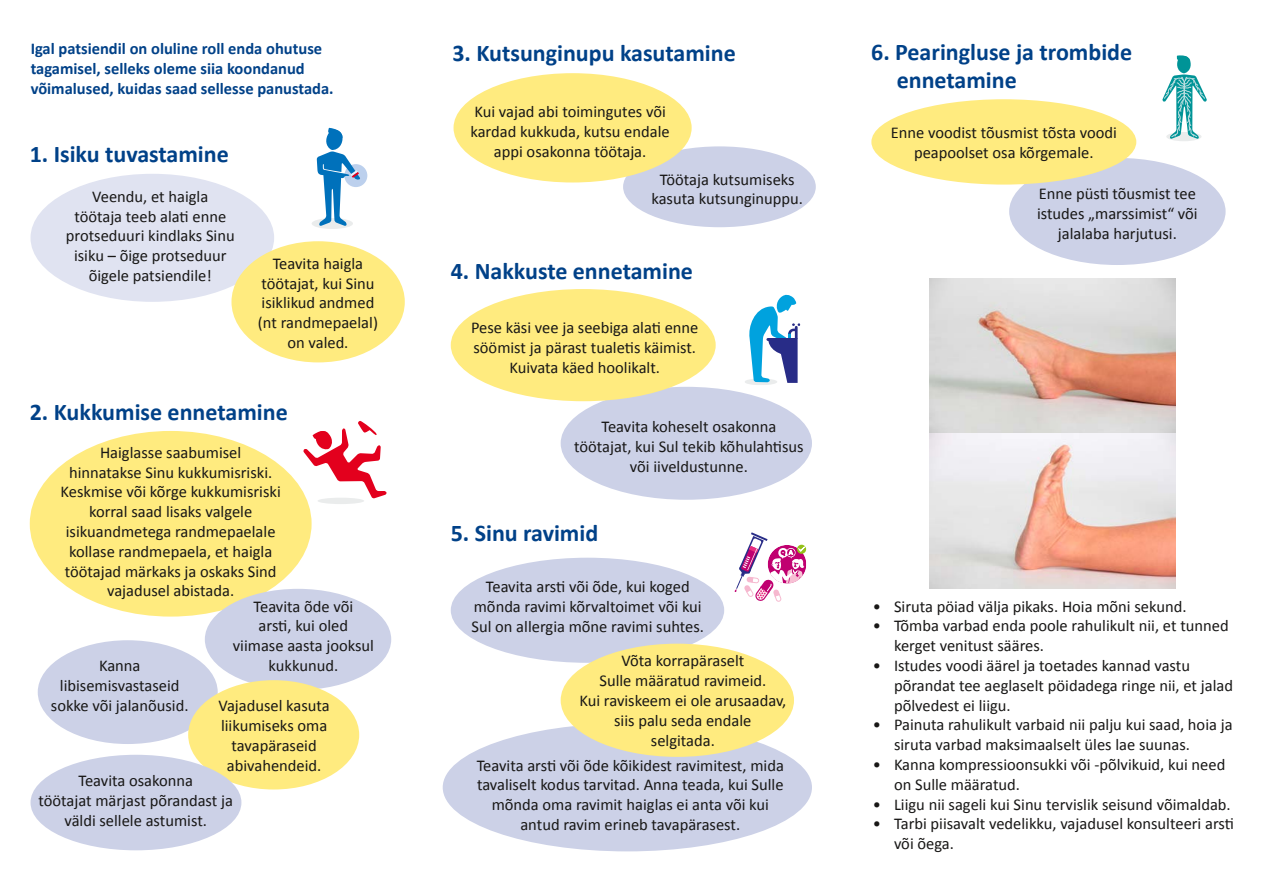
<style>
.page{position:relative;width:1263px;height:893px;background:#fff}
.page>*{position:absolute;margin:0;border:0;box-sizing:border-box;transform-origin:0 0}
.t1{font:700 24px/28.2px "Calibri";color:#004188}
.t2{font:16.5px/19.8px "Calibri";color:#181716;text-align:center}
.t3{font:700 16.5px/19.8px "Calibri";color:#004188}
</style>
<div class="page">
<div style="left:31px;top:174px;width:243px;height:128px;background:#e0e3f1;border-radius:50%"></div>
<div style="left:30px;top:431px;width:282px;height:186px;background:#ffeb7f;border-radius:50%"></div>
<div style="left:231px;top:241px;width:174px;height:121px;background:#ffeb7f;border-radius:50%"></div>
<div style="left:561px;top:387px;width:251px;height:113px;background:#ccd1e7;border-radius:50%"></div>
<div style="left:623px;top:146px;width:193px;height:81px;background:#ccd1e7;border-radius:50%"></div>
<div style="left:205px;top:589px;width:186px;height:101px;background:#ccd1e7;border-radius:50%"></div>
<div style="left:38px;top:640px;width:180px;height:104px;background:#ccd1e7;border-radius:50%"></div>
<div style="left:188px;top:680px;width:171px;height:109px;background:#ffeb7f;border-radius:50%"></div>
<div style="left:1009px;top:158px;width:216px;height:107px;background:#ccd1e7;border-radius:50%"></div>
<div style="left:453px;top:73px;width:239px;height:109px;background:#ffeb7f;border-radius:50%"></div>
<div style="left:31px;top:755px;width:210px;height:95px;background:#ccd1e7;border-radius:50%"></div>
<div style="left:451px;top:289px;width:265px;height:112px;background:#ffeb7f;border-radius:50%"></div>
<div style="left:871px;top:99px;width:265px;height:86px;background:#ffeb7f;border-radius:50%"></div>
<div style="left:451px;top:558px;width:273px;height:105px;background:#ccd1e7;border-radius:50%"></div>
<div style="left:443px;top:723px;width:369px;height:128px;background:#ccd1e7;border-radius:50%"></div>
<div style="left:312px;top:218px;width:41px;height:11px;background:#eaecec;border-radius:50%"></div>
<div style="left:344px;top:164px;width:23px;height:23px;background:#bcd0ed;border-radius:50%"></div>
<svg style="left:317px;top:128px;width:43px;height:98px"></svg>
<svg style="left:303px;top:421px;width:84px;height:78px"></svg>
<div style="left:317px;top:498px;width:47px;height:6px;background:#eaecec;border-radius:50%"></div>
<svg style="left:735px;top:532px;width:71px;height:70px"></svg>
<div style="left:1166px;top:132px;width:35px;height:9px;background:#eaecec;border-radius:50%"></div>
<div style="left:1177px;top:56px;width:14px;height:17px;background:#009497;border-radius:50%"></div>
<svg style="left:1176px;top:55px;width:14px;height:6px"></svg>
<svg style="left:1162px;top:74px;width:45px;height:65px"></svg>
<div style="left:744px;top:378px;width:33px;height:7px;background:#eaecec;border-radius:50%"></div>
<svg style="left:748px;top:294px;width:52px;height:89px"></svg>
<img style="left:929px;top:278px;width:246px;height:311px">
<div style="left:561px;top:644px;width:233px;height:113px;background:#ffeb7f;border-radius:50%"></div>
<p class="t3" style="left:31px;top:38px;width:304px">Igal patsiendil on oluline roll enda ohutuse tagamisel, selleks oleme siia koondanud võimalused, kuidas saad sellesse panustada.</p>
<h1 class="t1" style="left:30px;top:139px;width:201px">1. Isiku tuvastamine</h1>
<p class="t2" style="left:66px;top:186px;width:170px">Veendu, et haigla<br>töötaja teeb alati enne protseduuri kindlaks Sinu isiku – õige protseduur õigele patsiendile!</p>
<p class="t2" style="left:258px;top:253px;width:122px">Teavita haigla töötajat, kui Sinu isiklikud andmed (nt randmepaelal) on valed.</p>
<h1 class="t1" style="left:30px;top:397px;width:259px">2. Kukkumise ennetamine</h1>
<p class="t2" style="left:61px;top:442px;width:222px">Haiglasse saabumisel<br>hinnatakse Sinu kukkumisriski.<br>Keskmise või kõrge kukkumisriski korral saad lisaks valgele isikuandmetega randmepaelale kollase randmepaela, et haigla töötajad märkaks ja oskaks Sind vajadusel abistada.</p>
<p class="t2" style="left:233px;top:595px;width:143px">Teavita õde või<br>arsti, kui oled viimase aasta jooksul</p>
<p class="t2" style="left:99px;top:655px;width:43px">Kanna</p>
<p class="t2" style="left:269px;top:655px;width:71px">kukkunud.</p>
<p class="t2" style="left:51px;top:675px;width:139px">libisemisvastaseid sokke või jalanõusid.</p>
<p class="t2" style="left:219px;top:695px;width:113px">Vajadusel kasuta liikumiseks oma tavapäraseid abivahendeid.</p>
<p class="t2" style="left:39px;top:770px;width:196px">Teavita osakonna<br>töötajat märjast põrandast ja väldi sellele astumist.</p>
<h1 class="t1" style="left:452px;top:38px;width:285px">3. Kutsunginupu kasutamine</h1>
<p class="t2" style="left:470px;top:101px;width:201px">Kui vajad abi toimingutes või kardad kukkuda, kutsu endale appi osakonna töötaja.</p>
<p class="t2" style="left:651px;top:168px;width:153px">Töötaja kutsumiseks kasuta kutsunginuppu.</p>
<h1 class="t1" style="left:451px;top:256px;width:244px">4. Nakkuste ennetamine</h1>
<p class="t2" style="left:471px;top:317px;width:229px">Pese käsi vee ja seebiga alati enne söömist ja pärast tualetis käimist.<br>Kuivata käed hoolikalt.</p>
<p class="t2" style="left:574px;top:416px;width:231px">Teavita koheselt osakonna töötajat, kui Sul tekib kõhulahtisus või iiveldustunne.</p>
<h1 class="t1" style="left:451px;top:518px;width:149px">5. Sinu ravimid</h1>
<p class="t2" style="left:471px;top:576px;width:234px">Teavita arsti või õde, kui koged mõnda ravimi kõrvaltoimet või kui<br>Sul on allergia mõne ravimi suhtes.</p>
<p class="t2" style="left:579px;top:650px;width:208px">Võta korrapäraselt<br>Sulle määratud ravimeid.<br>Kui raviskeem ei ole arusaadav, siis palu seda endale<br>selgitada.</p>
<p class="t2" style="left:477px;top:754px;width:309px">Teavita arsti või õde kõikidest ravimitest, mida tavaliselt kodus tarvitad. Anna teada, kui Sulle mõnda oma ravimit haiglas ei anta või kui antud ravim erineb tavapärasest.</p>
<h1 class="t1" style="left:897px;top:37px;width:237px;text-indent:-26px">6. Pearingluse ja trombide ennetamine</h1>
<p class="t2" style="left:891px;top:122px;width:228px">Enne voodist tõusmist tõsta voodi peapoolset osa kõrgemale.</p>
<p class="t2" style="left:1037px;top:183px;width:162px">Enne püsti tõusmist tee istudes „marssimist“ või jalalaba harjutusi.</p>
<p class="t2" style="left:873px;top:595px;width:315px">• Siruta pöiad välja pikaks. Hoia mõni sekund.</p>
<p class="t2" style="left:894px;top:615px;width:336px;text-align:left;text-indent:-21px">• Tõmba varbad enda poole rahulikult nii, et tunned kerget venitust sääres.</p>
<p class="t2" style="left:894px;top:655px;width:340px;text-align:left;text-indent:-21px">• Istudes voodi äärel ja toetades kannad vastu põrandat tee aeglaselt pöidadega ringe nii, et jalad põlvedest ei liigu.</p>
<p class="t2" style="left:894px;top:714px;width:340px;text-align:left;text-indent:-21px">• Painuta rahulikult varbaid nii palju kui saad, hoia ja siruta varbad maksimaalselt üles lae suunas.</p>
<p class="t2" style="left:894px;top:754px;width:333px;text-align:left;text-indent:-21px">• Kanna kompressioonsukki või -põlvikuid, kui need on Sulle määratud.</p>
<p class="t2" style="left:873px;top:793px;width:359px">• Liigu nii sageli kui Sinu tervislik seisund võimaldab.</p>
<p class="t2" style="left:894px;top:813px;width:341px;text-align:left;text-indent:-21px">• Tarbi piisavalt vedelikku, vajadusel konsulteeri arsti või õega.</p>
</div>
